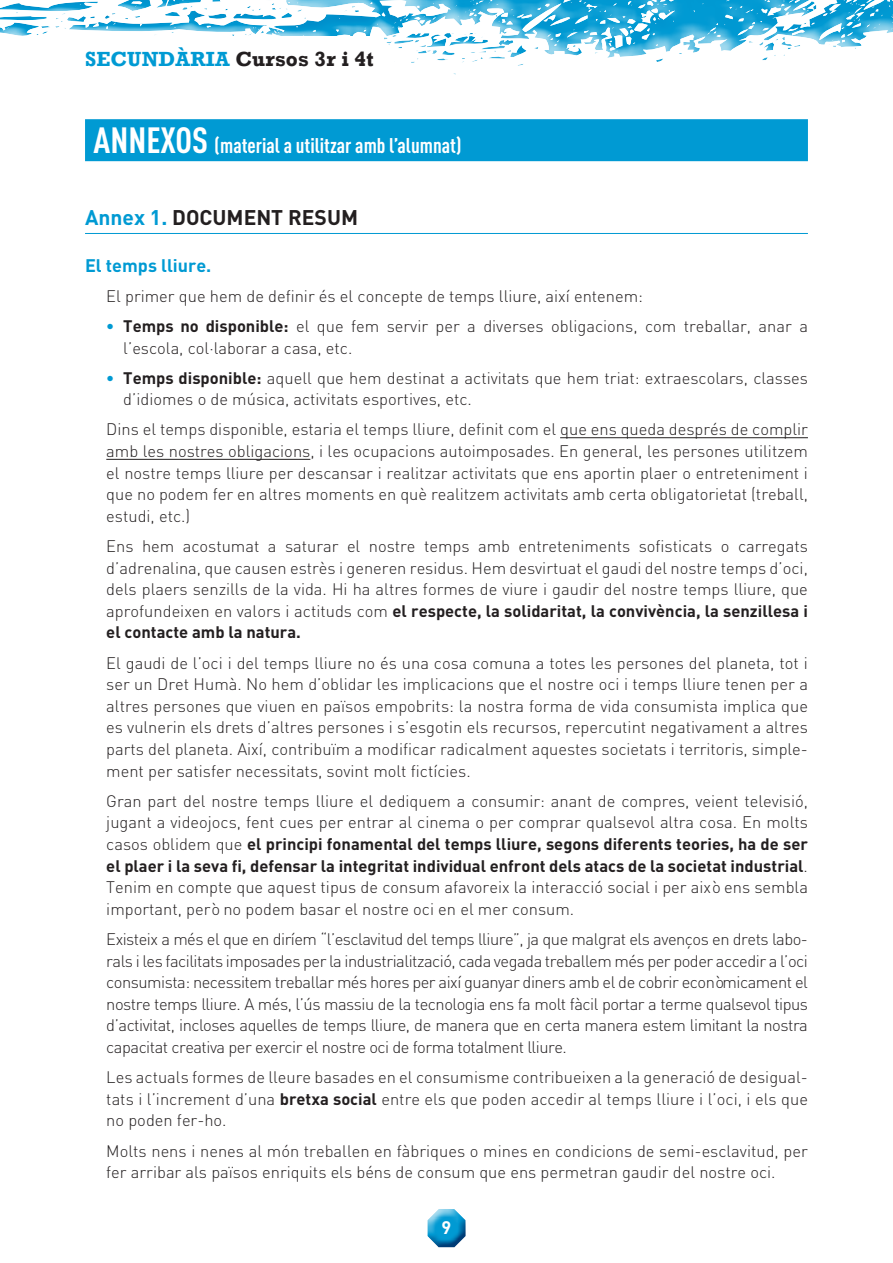
<style>
.page{position:relative;width:893px;height:1263px;background:#fff}
.page>*{position:absolute;margin:0;border:0;box-sizing:border-box;transform-origin:0 0}
.t1{font:700 condensed 21px "DIN Pro";color:#fff}
.t2{font:700 21px "Rockwell";letter-spacing:.01em;color:#231f20}
.t3{font:700 21px "DIN";color:#231f20}
.t4{font:700 18px "DIN";color:#009ad3}
.t5{font:700 18px "DIN Pro";color:#fff}
.t6{font:300 16.5px/21.6px "DIN";color:#231f20;text-align:justify}
.s1{color:#009ad3}
.s2{font-size:36px}
.s3{font-weight:700;color:#009ad3}
.s4{font-weight:700}
</style>
<div class="page">
<div style="left:0;top:0;width:893px;height:76px;background:#bfe6f2;opacity:.75"></div>
<div style="left:85px;top:37px;width:298px;height:45px;background:#fff"></div>
<div style="left:427px;top:1206px;width:40px;height:30px;background:#fff;opacity:.75"></div>
<div style="left:427px;top:1215px;width:40px;height:33px;background:#033068;opacity:.75"></div>
<div style="left:85px;top:119px;width:723px;height:42px;background:#009ad3"></div>
<hr style="left:85px;top:233px;width:723px;height:1px;background:#009ad3">
<hr style="left:560px;top:437px;width:248px;height:1px;background:#231f20">
<hr style="left:106px;top:459px;width:204px;height:1px;background:#231f20">
<p class="t2" style="left:85px;top:47px;width:290px"><span class="s1">SECUNDÀRIA</span> Cursos 3r i 4t</p>
<p class="t1" style="left:94px;top:130px;width:369px"><span class="s2">ANNEXOS</span> (material a utilitzar amb l’alumnat)</p>
<p class="t3" style="left:85px;top:203px;width:275px"><span class="s1">Annex 1.</span> DOCUMENT RESUM</p>
<p class="t4" style="left:85px;top:253px;width:128px">El temps lliure.</p>
<p class="t6" style="left:106px;top:285px;width:538px">El primer que hem de definir és el concepte de temps lliure, així entenem:</p>
<p class="t6" style="left:123px;top:315px;width:686px;text-indent:-17px"><span class="s3">•</span> <span class="s4">Temps no disponible:</span> el que fem servir per a diverses obligacions, com treballar, anar a l’escola, col·laborar a casa, etc.</p>
<p class="t6" style="left:123px;top:367px;width:686px;text-indent:-17px"><span class="s3">•</span> <span class="s4">Temps disponible:</span> aquell que hem destinat a activitats que hem triat: extraescolars, classes d’idiomes o de música, activitats esportives, etc.</p>
<p class="t6" style="left:106px;top:418px;width:703px">Dins el temps disponible, estaria el temps lliure, definit com el que ens queda després de complir amb les nostres obligacions, i les ocupacions autoimposades. En general, les persones utilitzem el nostre temps lliure per descansar i realitzar activitats que ens aportin plaer o entreteniment i que no podem fer en altres moments en què realitzem activitats amb certa obligatorietat (treball, estudi, etc.)</p>
<p class="t6" style="left:106px;top:535px;width:703px">Ens hem acostumat a saturar el nostre temps amb entreteniments sofisticats o carregats d’adrenalina, que causen estrès i generen residus. Hem desvirtuat el gaudi del nostre temps d’oci, dels plaers senzills de la vida. Hi ha altres formes de viure i gaudir del nostre temps lliure, que aprofundeixen en valors i actituds com <span class="s4">el respecte, la solidaritat, la convivència, la senzillesa i el contacte amb la natura.</span></p>
<p class="t6" style="left:106px;top:652px;width:703px">El gaudi de l’oci i del temps lliure no és una cosa comuna a totes les persones del planeta, tot i ser un Dret Humà. No hem d’oblidar les implicacions que el nostre oci i temps lliure tenen per a altres persones que viuen en països empobrits: la nostra forma de vida consumista implica que es vulnerin els drets d’altres persones i s’esgotin els recursos, repercutint negativament a altres parts del planeta. Així, contribuïm a modificar radicalment aquestes societats i territoris, simple&shy;ment per satisfer necessitats, sovint molt fictícies.</p>
<p class="t6" style="left:106px;top:790px;width:703px">Gran part del nostre temps lliure el dediquem a consumir: anant de compres, veient televisió, jugant a videojocs, fent cues per entrar al cinema o per comprar qualsevol altra cosa. En molts casos oblidem que <span class="s4">el principi fonamental del temps lliure, segons diferents teories, ha de ser el plaer i la seva fi, defensar la integritat individual enfront dels atacs de la societat industrial</span>.<br>Tenim en compte que aquest tipus de consum afavoreix la interacció social i per això ens sembla important, però no podem basar el nostre oci en el mer consum.</p>
<p class="t6" style="left:106px;top:928px;width:703px">Existeix a més el que en diríem “l’esclavitud del temps lliure”, ja que malgrat els avenços en drets labo&shy;rals i les facilitats imposades per la industrialització, cada vegada treballem més per poder accedir a l’oci consumista: necessitem treballar més hores per així guanyar diners amb el de cobrir econòmicament el nostre temps lliure. A més, l’ús massiu de la tecnologia ens fa molt fàcil portar a terme qualsevol tipus d’activitat, incloses aquelles de temps lliure, de manera que en certa manera estem limitant la nostra capacitat creativa per exercir el nostre oci de forma totalment lliure.</p>
<p class="t6" style="left:106px;top:1066px;width:703px">Les actuals formes de lleure basades en el consumisme contribueixen a la generació de desigual&shy;tats i l’increment d’una <span class="s4">bretxa social</span> entre els que poden accedir al temps lliure i l’oci, i els que no poden fer-ho.</p>
<p class="t6" style="left:106px;top:1140px;width:703px">Molts nens i nenes al món treballen en fàbriques o mines en condicions de semi-esclavitud, per fer arribar als països enriquits els béns de consum que ens permetran gaudir del nostre oci.</p>
<p class="t5" style="left:442px;top:1215px;width:11px">9</p>
</div>
